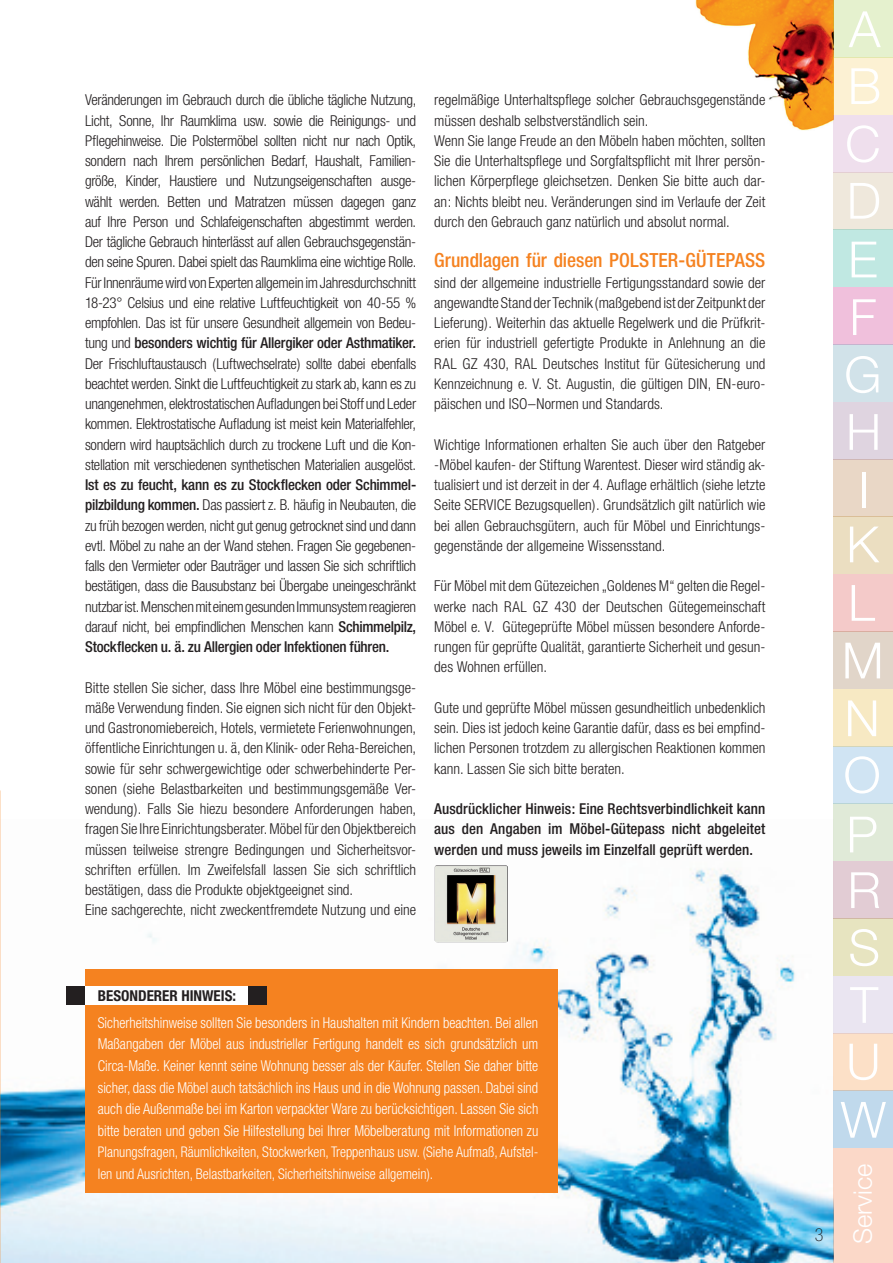
<style>
.page{position:relative;width:893px;height:1263px;background:#fff}
.page>*{position:absolute;margin:0;border:0;box-sizing:border-box;transform-origin:0 0}
.t1{font:300 50.1px/56.8px "Helvetica Neue";color:#fff}
.t2{font:300 25.5px "Helvetica Neue";color:#fff}
.t3{font:500 condensed 19.5px "Helvetica Neue";color:#f58220}
.t4{font:100 condensed 18px "Helvetica Neue";color:#231f20}
.t5{font:300 condensed 15px/20.2px "Helvetica Neue";color:#231f20;text-align:justify}
.t6{font:300 condensed 15px/21.6px "Helvetica Neue";color:#fff;text-align:justify;scale:.95 1}
.t7{font:500 condensed 15px/20.2px "Helvetica Neue";letter-spacing:.005em;color:#231f20;text-align:justify}
.t8{font:700 condensed 15px "Helvetica Neue";color:#231f20}
.t9{font:300 condensed 14.7px/21.6px "Helvetica Neue";color:#fff;scale:.95 1}
.t10{font:300 condensed 14.7px/20.2px "Helvetica Neue";color:#231f20}
.s1{font-weight:500}
.s2{font-size:15px}
</style>
<div class="page">
<img style="left:0;top:819px;width:833px;height:444px">
<img style="left:695px;top:0;width:138px;height:131px">
<div style="left:85px;top:969px;width:472px;height:224px;background:#f58220"></div>
<div style="left:85px;top:986px;width:163px;height:19px;background:#fff"></div>
<div style="left:66px;top:986px;width:19px;height:19px;background:#231f20"></div>
<div style="left:248px;top:986px;width:19px;height:19px;background:#231f20"></div>
<div style="left:833px;top:574px;width:60px;height:57px;background:#f4cac9"></div>
<div style="left:833px;top:517px;width:60px;height:57px;background:#ebdec1"></div>
<div style="left:833px;top:459px;width:60px;height:58px;background:#e9d7c6"></div>
<div style="left:833px;top:402px;width:60px;height:57px;background:#dfd4e0"></div>
<div style="left:833px;top:172px;width:60px;height:58px;background:#efe8dc"></div>
<div style="left:833px;top:115px;width:60px;height:57px;background:#efdfed"></div>
<div style="left:833px;top:57px;width:60px;height:58px;background:#fcf1d3"></div>
<div style="left:833px;top:0;width:60px;height:57px;background:#e5f1ce"></div>
<div style="left:833px;top:230px;width:60px;height:57px;background:#c0e8e2"></div>
<div style="left:833px;top:287px;width:60px;height:57px;background:#f0c0dc"></div>
<div style="left:833px;top:344px;width:60px;height:58px;background:#d1e2e9"></div>
<div style="left:833px;top:1148px;width:60px;height:115px;background:#fbd8c8"></div>
<div style="left:833px;top:1091px;width:60px;height:57px;background:#c0d9ec"></div>
<div style="left:833px;top:1033px;width:60px;height:58px;background:#fce0c7"></div>
<div style="left:833px;top:976px;width:60px;height:57px;background:#eae5f1"></div>
<div style="left:833px;top:918px;width:60px;height:58px;background:#e7e4c0"></div>
<div style="left:833px;top:861px;width:60px;height:57px;background:#e2ccd4"></div>
<div style="left:833px;top:804px;width:60px;height:57px;background:#e0ead8"></div>
<div style="left:833px;top:746px;width:60px;height:58px;background:#d0e4f3"></div>
<div style="left:833px;top:689px;width:60px;height:57px;background:#f7e9c3"></div>
<div style="left:833px;top:631px;width:60px;height:58px;background:#e1d5c9"></div>
<img style="left:435px;top:865px;width:73px;height:77px">
<p class="t5" style="left:85px;top:90px;width:333px">Veränderungen im Gebrauch durch die übliche tägliche Nutzung, Licht, Sonne, Ihr Raumklima usw. sowie die Reinigungs- und Pflegehinweise. Die Polstermöbel sollten nicht nur nach Optik, sondern nach Ihrem persönlichen Bedarf, Haushalt, Familien&shy;größe, Kinder, Haustiere und Nutzungseigenschaften ausge&shy;wählt werden. Betten und Matratzen müssen dagegen ganz auf Ihre Person und Schlafeigenschaften abgestimmt werden.<br>Der tägliche Gebrauch hinterlässt auf allen Gebrauchsgegenstän&shy;den seine Spuren. Dabei spielt das Raumklima eine wichtige Rolle.<br>Für Innenräume wird von Experten allgemein im Jahresdurchschnitt 18-23° Celsius und eine relative Luftfeuchtigkeit von 40-55 % empfohlen. Das ist für unsere Gesundheit allgemein von Bedeu&shy;tung und <span class="s1">besonders wichtig für Allergiker oder Asthmatiker.<br></span>Der Frischluftaustausch (Luftwechselrate) sollte dabei ebenfalls beachtet werden. Sinkt die Luftfeuchtigkeit zu stark ab, kann es zu unangenehmen, elektrostatischen Aufladungen bei Stoff und Leder kommen. Elektrostatische Aufladung ist meist kein Materialfehler, sondern wird hauptsächlich durch zu trockene Luft und die Kon&shy;stellation mit verschiedenen synthetischen Materialien ausgelöst.</p>
<p class="t5" style="left:85px;top:474px;width:333px"><span class="s1">Ist es zu feucht, kann es zu Stockflecken oder Schimmel&shy;pilzbildung kommen.</span> Das passiert z. B. häufig in Neubauten, die zu früh bezogen werden, nicht gut genug getrocknet sind und dann evtl. Möbel zu nahe an der Wand stehen. Fragen Sie gegebenen&shy;falls den Vermieter oder Bauträger und lassen Sie sich schriftlich bestätigen, dass die Bausubstanz bei Übergabe uneingeschränkt nutzbar ist. Menschen mit einem gesunden Immunsystem reagieren darauf nicht, bei empfindlichen Menschen kann <span class="s1">Schimmelpilz, Stockflecken u. ä. zu Allergien oder Infektionen führen.</span></p>
<p class="t5" style="left:85px;top:677px;width:333px;text-align:left">Bitte stellen Sie sicher, dass Ihre Möbel eine bestimmungsge&shy;mäße Verwendung finden. Sie eignen sich nicht für den Objekt&shy;und Gastronomiebereich, Hotels, vermietete Ferienwohnungen, öffentliche Einrichtungen u. ä, den Klinik- oder Reha-Bereichen, sowie für sehr schwergewichtige oder schwerbehinderte Per&shy;sonen (siehe Belastbarkeiten und bestimmungsgemäße Ver&shy;wendung). Falls Sie hiezu besondere Anforderungen haben, fragen Sie Ihre Einrichtungsberater. Möbel für den Objektbereich müssen teilweise strengre Bedingungen und Sicherheitsvor&shy;schriften erfüllen. Im Zweifelsfall lassen Sie sich schriftlich bestätigen, dass die Produkte objektgeeignet sind.<br>Eine sachgerechte, nicht zweckentfremdete Nutzung und eine</p>
<p class="t5" style="left:434px;top:90px;width:333px;text-align:left">regelmäßige Unterhaltspflege solcher Gebrauchsgegenstände müssen deshalb selbstverständlich sein.<br>Wenn Sie lange Freude an den Möbeln haben möchten, sollten Sie die Unterhaltspflege und Sorgfaltspflicht mit Ihrer persön&shy;lichen Körperpflege gleichsetzen. Denken Sie bitte auch dar&shy;an: Nichts bleibt neu. Veränderungen sind im Verlaufe der Zeit durch den Gebrauch ganz natürlich und absolut normal.</p>
<h3 class="t3" style="left:434px;top:249px;width:333px">Grundlagen für diesen POLSTER-GÜTEPASS</h3>
<p class="t5" style="left:434px;top:272px;width:333px">sind der allgemeine industrielle Fertigungsstandard sowie der angewandte Stand der Technik (maßgebend ist der Zeitpunkt der Lieferung). Weiterhin das aktuelle Regelwerk und die Prüfkrit&shy;erien für industriell gefertigte Produkte in Anlehnung an die</p>
<p class="t10" style="left:434px;top:353px;width:333px"><span class="s2">RAL GZ 430, RAL Deutsches</span> Institut für Gütesicherung und<br>Kennzeichnung e. V. St. Augustin, <span class="s2">die gültigen DIN, EN-euro-</span></p>
<p class="t5" style="left:434px;top:393px;width:231px">päischen und ISO–Normen und Standards.</p>
<p class="t5" style="left:434px;top:434px;width:333px">Wichtige Informationen erhalten Sie auch über den Ratgeber -Möbel kaufen- der Stiftung Warentest. Dieser wird ständig ak&shy;tualisiert und ist derzeit in der 4. Auflage erhältlich (siehe letzte Seite SERVICE Bezugsquellen). Grundsätzlich gilt natürlich wie bei allen Gebrauchsgütern, auch für Möbel und Einrichtungs&shy;gegenstände der allgemeine Wissensstand.</p>
<p class="t5" style="left:434px;top:576px;width:333px">Für Möbel mit dem Gütezeichen „Goldenes M“ gelten die Regel&shy;werke nach RAL GZ 430 der Deutschen Gütegemeinschaft Möbel e. V. Gütegeprüfte Möbel müssen besondere Anforde&shy;rungen für geprüfte Qualität, garantierte Sicherheit und gesun&shy;des Wohnen erfüllen.</p>
<p class="t5" style="left:434px;top:697px;width:333px">Gute und geprüfte Möbel müssen gesundheitlich unbedenklich sein. Dies ist jedoch keine Garantie dafür, dass es bei empfind&shy;lichen Personen trotzdem zu allergischen Reaktionen kommen kann. Lassen Sie sich bitte beraten.</p>
<p class="t7" style="left:434px;top:798px;width:333px">Ausdrücklicher Hinweis: Eine Rechtsverbindlichkeit kann aus den Angaben im Möbel-Gütepass nicht abgeleitet werden und muss jeweils im Einzelfall geprüft werden.</p>
<p class="t8" style="left:98px;top:986px;width:140px">BESONDERER HINWEIS:</p>
<p class="t6" style="left:98px;top:1011px;width:465px">Sicherheitshinweise sollten Sie besonders in Haushalten mit Kindern beachten. Bei allen Maßangaben der Möbel aus industrieller Fertigung handelt es sich grundsätzlich um Circa-Maße. Keiner kennt seine Wohnung besser als der Käufer. Stellen Sie daher bitte sicher, dass die Möbel auch tatsächlich ins Haus und in die Wohnung passen. Dabei sind auch die Außenmaße bei im Karton verpackter Ware zu berücksichtigen. Lassen Sie sich bitte beraten und geben Sie Hilfestellung bei Ihrer Möbelberatung mit Informationen zu</p>
<p class="t9" style="left:98px;top:1141px;width:465px">Planungsfragen, Räumlichkeiten, Stockwerken, Treppenhaus usw. (Siehe Aufmaß, Aufstel&shy;len und Ausrichten, Belastbarkeiten, Sicherheitshinweise allgemein).</p>
<p class="t4" style="left:815px;top:1225px;width:10px">3</p>
<h1 class="t1" style="left:848px;top:0;width:35px">A<br>B</h1>
<h1 class="t1" style="left:845px;top:114px;width:37px">C<br>D</h1>
<h1 class="t1" style="left:844px;top:230px;width:39px;line-height:57.4px;text-align:justify">E F G</h1>
<h1 class="t1" style="left:846px;top:402px;width:37px">H</h1>
<h1 class="t1" style="left:858px;top:461px;width:13px">I</h1>
<h1 class="t1" style="left:846px;top:515px;width:34px">K</h1>
<h1 class="t1" style="left:848px;top:573px;width:28px">L</h1>
<h1 class="t1" style="left:842px;top:631px;width:43px">M</h1>
<h1 class="t1" style="left:844px;top:689px;width:37px">N</h1>
<h1 class="t1" style="left:843px;top:745px;width:39px">O</h1>
<h1 class="t1" style="left:846px;top:805px;width:33px">P</h1>
<h1 class="t1" style="left:847px;top:861px;width:35px">R</h1>
<h1 class="t1" style="left:848px;top:918px;width:33px">S</h1>
<h1 class="t1" style="left:850px;top:975px;width:29px">T</h1>
<h1 class="t1" style="left:846px;top:1032px;width:36px">U</h1>
<h1 class="t1" style="left:841px;top:1090px;width:47px">W</h1>
<h2 class="t2" style="left:847px;top:1244px;width:82px;rotate:-90deg">Service</h2>
</div>
